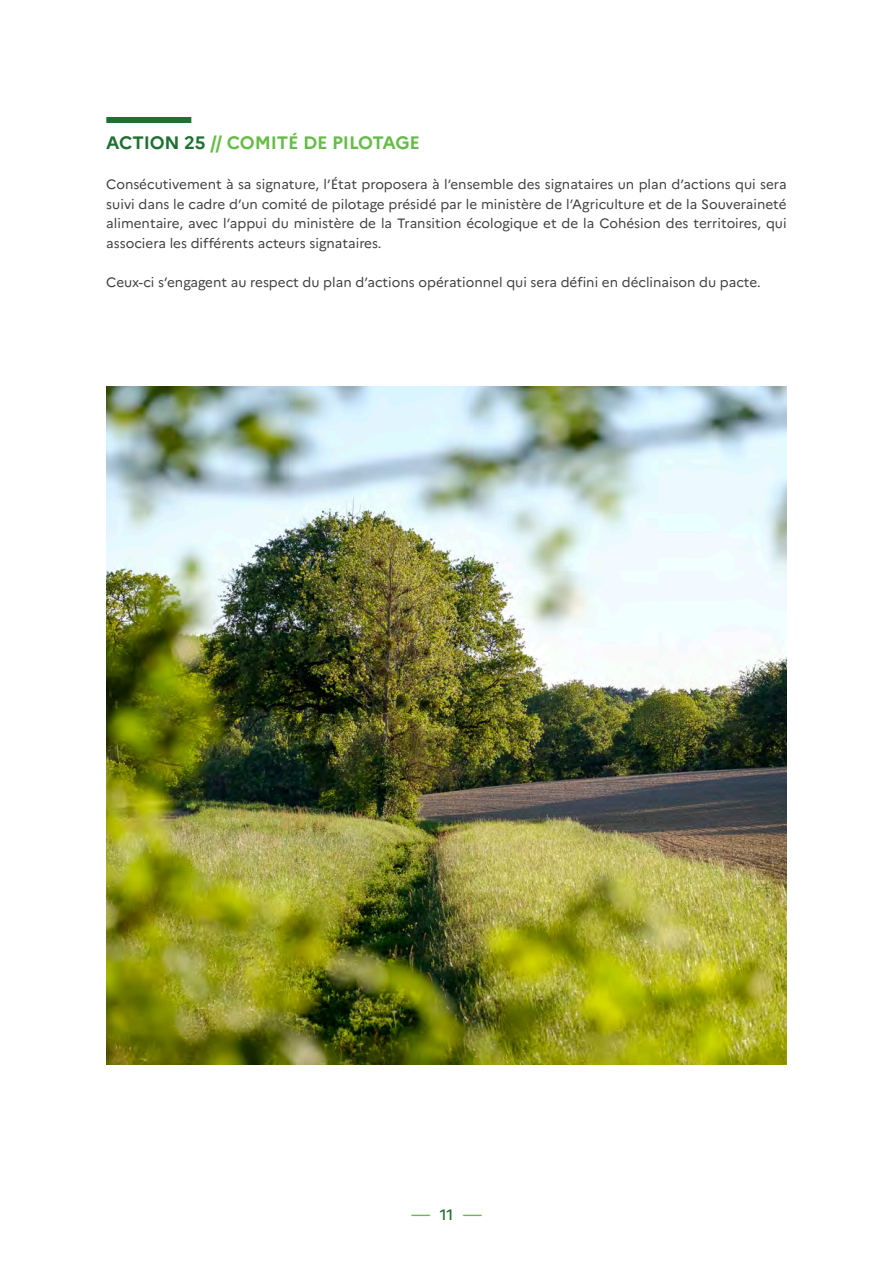
<style>
.page{position:relative;width:893px;height:1263px;background:#fff}
.page>*{position:absolute;margin:0;border:0;box-sizing:border-box;transform-origin:0 0}
._02_Sous-titre{font:700 18px "Marianne";letter-spacing:-.01em;color:#65bc46}
.t1{font:18px "Marianne";color:#65bc46}
._03__Texte{font:13.5px/19.5px "Marianne";color:#3e3e3f;text-align:justify}
.s1{color:#1f7132}
.s2{font-weight:500;font-size:15px;color:#1f7132}
</style>
<div class="page">
<div style="left:106px;top:117px;width:85px;height:6px;background:#1f7132"></div>
<img style="left:106px;top:387px;width:681px;height:677px">
<p class="_02_Sous-titre" style="left:106px;top:128px;width:315px"><span class="s1">ACTION 25</span> // COMITÉ DE PILOTAGE</p>
<p class="_03__Texte" style="left:106px;top:174px;width:682px">Consécutivement à sa signature, l’État proposera à l’ensemble des signataires un plan d’actions qui sera suivi dans le cadre d’un comité de pilotage présidé par le ministère de l’Agriculture et de la Souveraineté alimentaire, avec l’appui du ministère de la Transition écologique et de la Cohésion des territoires, qui associera les différents acteurs signataires.</p>
<p class="_03__Texte" style="left:106px;top:271px;width:656px">Ceux-ci s’engagent au respect du plan d’actions opérationnel qui sera défini en déclinaison du pacte.</p>
<h1 class="t1" style="left:411px;top:1200px;width:73px">— <span class="s2">11</span> —</h1>
</div>
